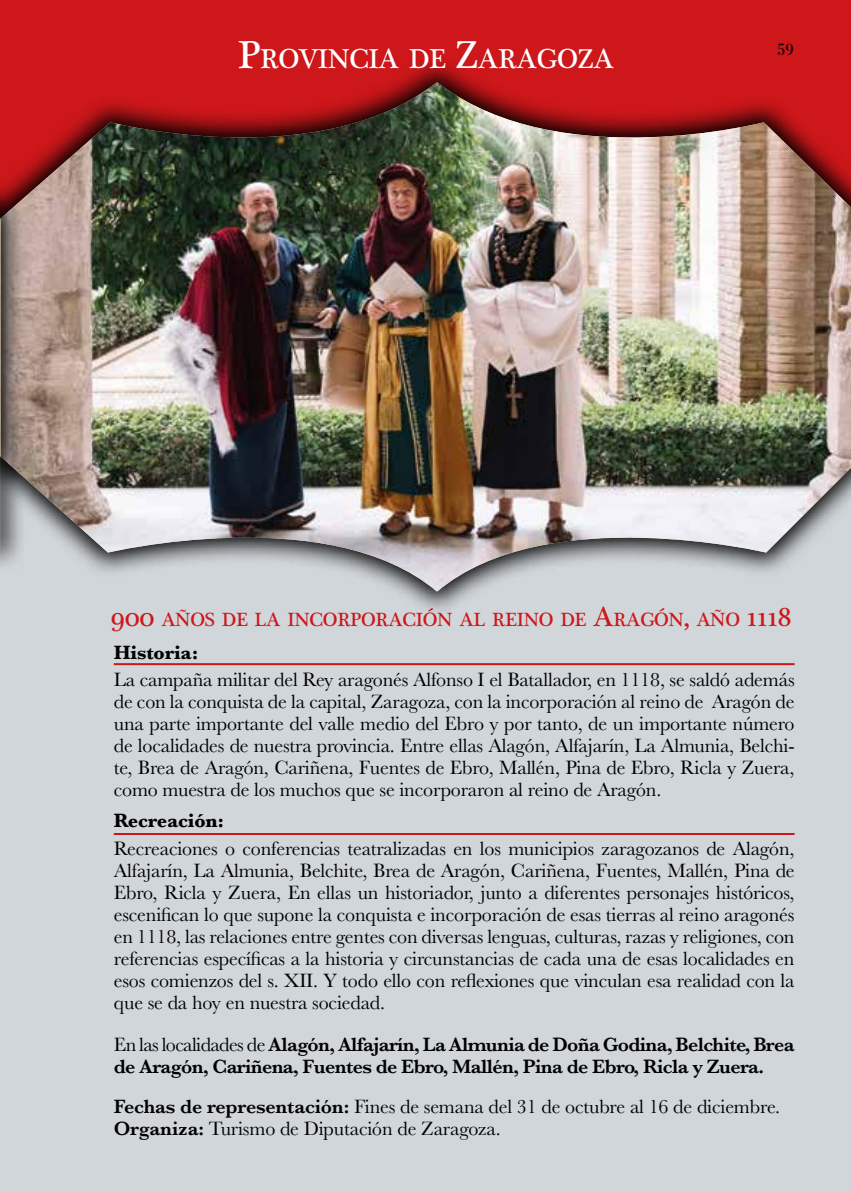
<style>
.page{position:relative;width:851px;height:1191px;background:#fff}
.page>*{position:absolute;margin:0;border:0;box-sizing:border-box;transform-origin:0 0}
.t1{font:28px "Plantagenet Cherokee";letter-spacing:-.015em;color:#fff}
.t2{font:20px/22px "Baskerville";letter-spacing:-.01em;color:#000;text-align:justify}
.t3{font:600 20px/22px "Baskerville";letter-spacing:-.03em;color:#000}
.t4{font:700 20px "Baskerville";letter-spacing:-.01em;color:#000}
.t5{font:19.6px "Plantagenet Cherokee";letter-spacing:-.015em;color:#cd171a}
.t6{font:16px "Bodoni Svty Two ITCTT";color:#000}
.s1{font-size:40px}
.s2{font-size:28px}
.s3{font-weight:400}
.s4{font-weight:600}
</style>
<div class="page">
<div style="left:0;top:425px;width:850px;height:766px;background:#d1d6da"></div>
<div style="left:0;top:0;width:850px;height:268px;background:#cd171a"></div>
<hr style="left:114px;top:833px;width:680px;height:2px;background:#cd171a">
<hr style="left:114px;top:663px;width:680px;height:2px;background:#cd171a">
<img style="left:27px;top:82px;width:823px;height:509px">
<svg style="left:1px;top:167px;width:26px;height:400px;background:#8d7773"></svg>
<svg style="left:0;top:186px;width:1px;height:380px"></svg>
<img style="left:0;top:218px;width:1px;height:240px">
<h1 class="t1" style="left:238px;top:42px;width:378px"><span class="s1">P</span>ROVINCIA DE <span class="s1">Z</span>ARAGOZA</h1>
<p class="t6" style="left:777px;top:36px;width:19px">59</p>
<p class="t5" style="left:111px;top:608px;width:682px"><span class="s2">900</span> AÑOS DE LA INCORPORACIÓN AL REINO DE <span class="s2">A</span>RAGÓN<span class="s2">,</span> AÑO <span class="s2">1118</span></p>
<p class="t4" style="left:114px;top:638px;width:86px">Historia:</p>
<p class="t2" style="left:114px;top:669px;width:682px">La campaña militar del Rey aragonés Alfonso I el Batallador, en 1118, se saldó además de con la conquista de la capital, Zaragoza, con la incorporación al reino de Aragón de una parte importante del valle medio del Ebro y por tanto, de un importante número de localidades de nuestra provincia. Entre ellas Alagón, Alfajarín, La Almunia, Belchi&shy;te, Brea de Aragón, Cariñena, Fuentes de Ebro, Mallén, Pina de Ebro, Ricla y Zuera, como muestra de los muchos que se incorporaron al reino de Aragón.</p>
<p class="t4" style="left:114px;top:807px;width:112px">Recreación:</p>
<p class="t2" style="left:114px;top:838px;width:682px">Recreaciones o conferencias teatralizadas en los municipios zaragozanos de Alagón, Alfajarín, La Almunia, Belchite, Brea de Aragón, Cariñena, Fuentes, Mallén, Pina de Ebro, Ricla y Zuera, En ellas un historiador, junto a diferentes personajes históricos, escenifican lo que supone la conquista e incorporación de esas tierras al reino aragonés en 1118, las relaciones entre gentes con diversas lenguas, culturas, razas y religiones, con referencias específicas a la historia y circunstancias de cada una de esas localidades en esos comienzos del s. XII. Y todo ello con reflexiones que vinculan esa realidad con la que se da hoy en nuestra sociedad.</p>
<p class="t3" style="left:114px;top:1033px;width:682px"><span class="s3">En las localidades de</span> Alagón, Alfajarín, La Almunia de Doña Godina, Belchite, Brea de Aragón, Cariñena, Fuentes de Ebro, Mallén, Pina de Ebro, Ricla y Zuera.</p>
<p class="t2" style="left:114px;top:1095px;width:667px"><span class="s4">Fechas de representación:</span> Fines de semana del 31 de octubre al 16 de diciembre.<br><span class="s4">Organiza:</span> Turismo de Diputación de Zaragoza.</p>
</div>
